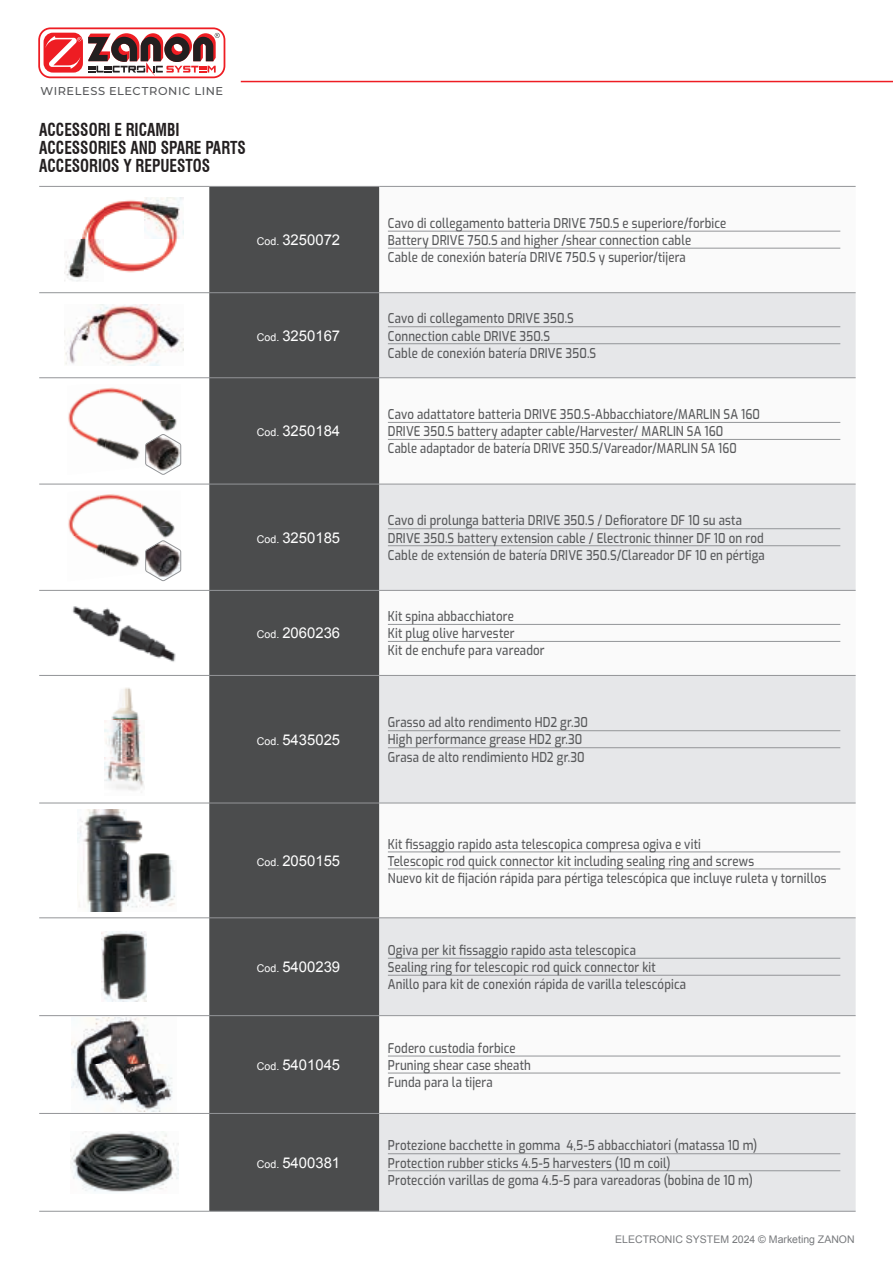
<style>
.page{position:relative;width:893px;height:1263px;background:#fff}
.page>*{position:absolute;margin:0;border:0;box-sizing:border-box;transform-origin:0 0}
.t1{font:700 condensed 17.4px/18px "Swiss 721 BT";color:#231f20;scale:.88 1}
.t2{font:14.85px "Arial";color:#fff}
.t3{font:500 13.5px/17.1px "Exo";letter-spacing:.015em;color:#57585a;scale:.85 1}
.t4{font:500 11.4px "Montserrat";letter-spacing:.05em;color:#57585a}
.t5{font:10.5px "Arial";color:#787a7d}
.s1{font-size:10.65px}
</style>
<div class="page">
<div style="left:209px;top:187px;width:170px;height:1024px;background:#4b4c4d"></div>
<svg style="left:379px;top:293px;width:477px;height:918px;fill:#e6e7e9"></svg>
<hr style="left:39px;top:1015px;width:170px;height:1px;background:#939598">
<hr style="left:209px;top:1015px;width:170px;height:1px;background:#939598">
<hr style="left:379px;top:1015px;width:477px;height:1px;background:#939598">
<hr style="left:39px;top:186px;width:170px;height:1px;background:#939598">
<hr style="left:209px;top:186px;width:170px;height:1px;background:#939598">
<hr style="left:379px;top:186px;width:477px;height:1px;background:#939598">
<hr style="left:39px;top:1211px;width:170px;height:1px;background:#939598">
<hr style="left:209px;top:1211px;width:170px;height:1px;background:#939598">
<hr style="left:379px;top:1211px;width:477px;height:1px;background:#939598">
<hr style="left:39px;top:292px;width:170px;height:1px;background:#939598">
<hr style="left:209px;top:292px;width:170px;height:1px;background:#939598">
<hr style="left:379px;top:292px;width:477px;height:1px;background:#939598">
<hr style="left:39px;top:377px;width:170px;height:1px;background:#939598">
<hr style="left:209px;top:377px;width:170px;height:1px;background:#939598">
<hr style="left:379px;top:377px;width:477px;height:1px;background:#939598">
<hr style="left:39px;top:484px;width:170px;height:1px;background:#939598">
<hr style="left:209px;top:484px;width:170px;height:1px;background:#939598">
<hr style="left:379px;top:484px;width:477px;height:1px;background:#939598">
<hr style="left:39px;top:590px;width:170px;height:1px;background:#939598">
<hr style="left:209px;top:590px;width:170px;height:1px;background:#939598">
<hr style="left:379px;top:590px;width:477px;height:1px;background:#939598">
<hr style="left:39px;top:675px;width:170px;height:1px;background:#939598">
<hr style="left:209px;top:675px;width:170px;height:1px;background:#939598">
<hr style="left:379px;top:675px;width:477px;height:1px;background:#939598">
<hr style="left:39px;top:803px;width:170px;height:1px;background:#939598">
<hr style="left:209px;top:803px;width:170px;height:1px;background:#939598">
<hr style="left:379px;top:803px;width:477px;height:1px;background:#939598">
<hr style="left:39px;top:917px;width:170px;height:1px;background:#939598">
<hr style="left:209px;top:917px;width:170px;height:1px;background:#939598">
<hr style="left:379px;top:917px;width:477px;height:1px;background:#939598">
<hr style="left:39px;top:1113px;width:170px;height:1px;background:#939598">
<hr style="left:209px;top:1113px;width:170px;height:1px;background:#939598">
<hr style="left:379px;top:1113px;width:477px;height:1px;background:#939598">
<img style="left:65px;top:197px;width:119px;height:85px">
<hr style="left:388px;top:231px;width:452px;height:1px;background:#939598">
<hr style="left:388px;top:248px;width:452px;height:1px;background:#939598">
<img style="left:65px;top:305px;width:119px;height:61px">
<hr style="left:388px;top:326px;width:452px;height:1px;background:#939598">
<hr style="left:388px;top:343px;width:452px;height:1px;background:#939598">
<img style="left:68px;top:389px;width:31px;height:38px">
<img style="left:99px;top:387px;width:41px;height:16px">
<img style="left:140px;top:396px;width:35px;height:22px">
<img style="left:71px;top:427px;width:32px;height:21px">
<img style="left:103px;top:438px;width:37px;height:23px">
<img style="left:155px;top:418px;width:22px;height:14px">
<svg style="left:145px;top:434px;width:36px;height:41px"></svg>
<hr style="left:388px;top:422px;width:452px;height:1px;background:#939598">
<hr style="left:388px;top:439px;width:452px;height:1px;background:#939598">
<img style="left:68px;top:495px;width:31px;height:38px">
<img style="left:99px;top:494px;width:41px;height:15px">
<img style="left:140px;top:502px;width:33px;height:23px">
<img style="left:71px;top:533px;width:32px;height:21px">
<img style="left:103px;top:544px;width:37px;height:23px">
<img style="left:154px;top:525px;width:21px;height:13px">
<svg style="left:145px;top:540px;width:36px;height:42px"></svg>
<hr style="left:388px;top:528px;width:452px;height:1px;background:#939598">
<hr style="left:388px;top:545px;width:452px;height:1px;background:#939598">
<img style="left:72px;top:606px;width:104px;height:56px">
<hr style="left:388px;top:624px;width:452px;height:1px;background:#939598">
<hr style="left:388px;top:641px;width:452px;height:1px;background:#939598">
<img style="left:104px;top:687px;width:40px;height:106px">
<hr style="left:388px;top:730px;width:452px;height:1px;background:#939598">
<hr style="left:388px;top:747px;width:452px;height:1px;background:#939598">
<img style="left:78px;top:809px;width:97px;height:102px">
<hr style="left:388px;top:852px;width:452px;height:1px;background:#939598">
<hr style="left:388px;top:869px;width:452px;height:1px;background:#939598">
<img style="left:102px;top:932px;width:45px;height:69px">
<hr style="left:388px;top:958px;width:452px;height:1px;background:#939598">
<hr style="left:388px;top:975px;width:452px;height:1px;background:#939598">
<img style="left:72px;top:1017px;width:101px;height:95px">
<hr style="left:388px;top:1056px;width:452px;height:1px;background:#939598">
<hr style="left:388px;top:1073px;width:452px;height:1px;background:#939598">
<img style="left:70px;top:1131px;width:108px;height:61px">
<hr style="left:388px;top:1153px;width:452px;height:1px;background:#939598">
<hr style="left:388px;top:1170px;width:452px;height:1px;background:#939598">
<hr style="left:241px;top:81px;width:652px;height:1px;background:#ee1d23">
<svg style="left:38px;top:27px;width:187px;height:51px"></svg>
<p class="t4" style="left:40px;top:83px;width:184px">WIRELESS ELECTRONIC LINE</p>
<p class="t1" style="left:39px;top:121px;width:236px">ACCESSORI E RICAMBI<br>ACCESSORIES AND SPARE PARTS<br>ACCESORIOS Y REPUESTOS</p>
<p class="t2" style="left:257px;top:230px;width:85px"><span class="s1">Cod.</span> 3250072</p>
<p class="t2" style="left:257px;top:326px;width:85px"><span class="s1">Cod.</span> 3250167</p>
<p class="t2" style="left:257px;top:421px;width:85px"><span class="s1">Cod.</span> 3250184</p>
<p class="t2" style="left:257px;top:528px;width:85px"><span class="s1">Cod.</span> 3250185</p>
<p class="t2" style="left:257px;top:623px;width:85px"><span class="s1">Cod.</span> 2060236</p>
<p class="t2" style="left:257px;top:730px;width:85px"><span class="s1">Cod.</span> 5435025</p>
<p class="t2" style="left:257px;top:851px;width:85px"><span class="s1">Cod.</span> 2050155</p>
<p class="t2" style="left:257px;top:957px;width:85px"><span class="s1">Cod.</span> 5400239</p>
<p class="t2" style="left:257px;top:1055px;width:85px"><span class="s1">Cod.</span> 5401045</p>
<p class="t2" style="left:257px;top:1153px;width:85px"><span class="s1">Cod.</span> 5400381</p>
<p class="t3" style="left:388px;top:214px;width:400px">Cavo di collegamento batteria DRIVE 750.S e superiore/forbice<br>Battery DRIVE 750.S and higher /shear connection cable<br>Cable de conexión batería DRIVE 750.S y superior/tijera</p>
<p class="t3" style="left:388px;top:309px;width:247px">Cavo di collegamento DRIVE 350.S<br>Connection cable DRIVE 350.S<br>Cable de conexión batería DRIVE 350.S</p>
<p class="t3" style="left:388px;top:405px;width:439px">Cavo adattatore batteria DRIVE 350.S-Abbacchiatore/MARLIN SA 160<br>DRIVE 350.S battery adapter cable/Harvester/ MARLIN SA 160<br>Cable adaptador de batería DRIVE 350.S/Vareador/MARLIN SA 160</p>
<p class="t3" style="left:388px;top:511px;width:445px">Cavo di prolunga batteria DRIVE 350.S / Defioratore DF 10 su asta<br>DRIVE 350.S battery extension cable / Electronic thinner DF 10 on rod<br>Cable de extensión de batería DRIVE 350.S/Clareador DF 10 en pértiga</p>
<p class="t3" style="left:388px;top:607px;width:186px">Kit spina abbacchiatore<br>Kit plug olive harvester<br>Kit de enchufe para vareador</p>
<p class="t3" style="left:388px;top:713px;width:237px">Grasso ad alto rendimento HD2 gr.30<br>High performance grease HD2 gr.30<br>Grasa de alto rendimiento HD2 gr.30</p>
<p class="t3" style="left:388px;top:834px;width:518px">Kit fissaggio rapido asta telescopica compresa ogiva e viti<br>Telescopic rod quick connector kit including sealing ring and screws<br>Nuevo kit de fijación rápida para pértiga telescópica que incluye ruleta y tornillos</p>
<p class="t3" style="left:388px;top:941px;width:352px">Ogiva per kit fissaggio rapido asta telescopica<br>Sealing ring for telescopic rod quick connector kit<br>Anillo para kit de conexión rápida de varilla telescópica</p>
<p class="t3" style="left:388px;top:1038px;width:170px">Fodero custodia forbice<br>Pruning shear case sheath<br>Funda para la tijera</p>
<p class="t3" style="left:388px;top:1136px;width:436px">Protezione bacchette in gomma 4,5-5 abbacchiatori (matassa 10 m)<br>Protection rubber sticks 4.5-5 harvesters (10 m coil)<br>Protección varillas de goma 4.5-5 para vareadoras (bobina de 10 m)</p>
<p class="t5" style="left:615px;top:1232px;width:241px">ELECTRONIC SYSTEM 2024 © Marketing ZANON</p>
</div>
